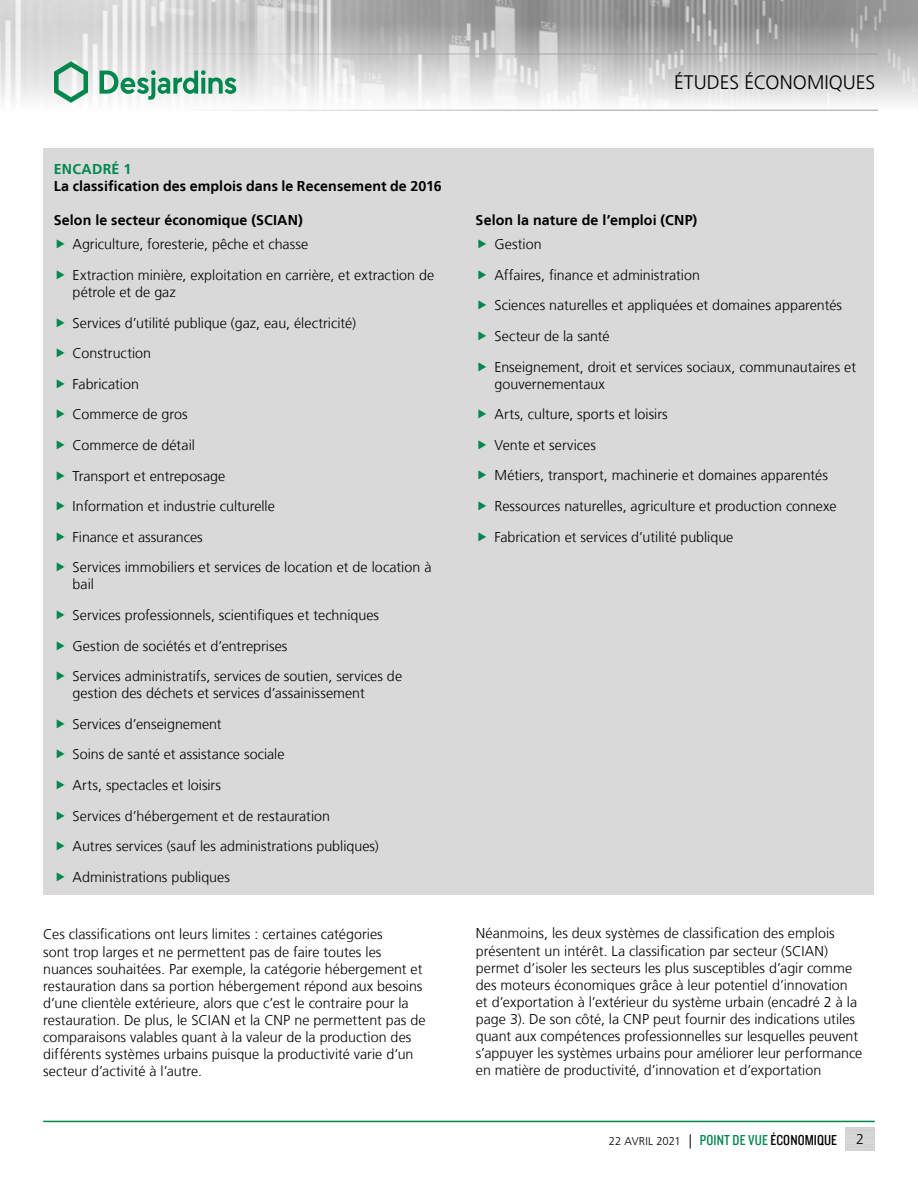
<style>
.page{position:relative;width:918px;height:1188px;background:#fff}
.page>*{position:absolute;margin:0;border:0;box-sizing:border-box;transform-origin:0 0}
.t1{font:300 19.5px "Frutiger LT";color:#000}
.t2{font:300 14.25px/30.6px "Frutiger LT";color:#000}
.t3{font:700 14.25px "Frutiger LT";letter-spacing:.01em;color:#000}
.t4{font:700 14.25px "Frutiger LT";letter-spacing:.015em;color:#00874e}
.t5{font:300 11.25px "Frutiger LT";color:#000}
.s1{font-size:14.25px}
.s2{font-family:"Knockout 29 Junior Ltweight";font-weight:400;font-size:15px;color:#00874e}
.s3{font-family:"Knockout 29 Junior Ltweight";font-weight:400;font-size:15px}
</style>
<div class="page">
<img style="left:0;top:0;width:918px;height:164px">
<hr style="left:0;top:54px;width:878px;height:1px;background:#9d9d9c">
<hr style="left:0;top:110px;width:878px;height:1px;background:#9d9d9c">
<svg style="left:54px;top:61px;width:34px;height:42px"></svg>
<svg style="left:100px;top:70px;width:136px;height:30px"></svg>
<hr style="left:43px;top:1121px;width:832px;height:1px;background:#00874e">
<div style="left:44px;top:148px;width:830px;height:747px;background:#d9d9d9"></div>
<p class="t4" style="left:54px;top:161px;width:79px">ENCADRÉ 1</p>
<p class="t3" style="left:54px;top:178px;width:390px">La classification des emplois dans le Recensement de 2016</p>
<p class="t3" style="left:54px;top:212px;width:251px">Selon le secteur économique (SCIAN)</p>
<p class="t2" style="left:73px;top:229px;width:363px">Agriculture, foresterie, pêche et chasse<br>Extraction minière, exploitation en carrière, et extraction de</p>
<p class="t2" style="left:73px;top:277px;width:360px">pétrole et de gaz<br>Services d’utilité publique (gaz, eau, électricité)<br>Construction<br>Fabrication<br>Commerce de gros<br>Commerce de détail<br>Transport et entreposage<br>Information et industrie culturelle<br>Finance et assurances<br>Services immobiliers et services de location et de location à</p>
<p class="t2" style="left:73px;top:569px;width:331px">bail<br>Services professionnels, scientifiques et techniques Gestion de sociétés et d’entreprises<br>Services administratifs, services de soutien, services de</p>
<p class="t2" style="left:73px;top:678px;width:308px">gestion des déchets et services d’assainissement Services d’enseignement<br>Soins de santé et assistance sociale<br>Arts, spectacles et loisirs<br>Services d’hébergement et de restauration<br>Autres services (sauf les administrations publiques)<br>Administrations publiques</p>
<h1 class="t1" style="left:674px;top:72px;width:203px">ÉTUDES ÉCONOMIQUES</h1>
<p class="t3" style="left:476px;top:212px;width:223px">Selon la nature de l’emploi (CNP)</p>
<p class="t2" style="left:495px;top:229px;width:363px">Gestion<br>Affaires, finance et administration<br>Sciences naturelles et appliquées et domaines apparentés Secteur de la santé<br>Enseignement, droit et services sociaux, communautaires et</p>
<p class="t2" style="left:495px;top:369px;width:344px">gouvernementaux<br>Arts, culture, sports et loisirs<br>Vente et services<br>Métiers, transport, machinerie et domaines apparentés Ressources naturelles, agriculture et production connexe Fabrication et services d’utilité publique</p>
<p class="t2" style="left:43px;top:926px;width:384px;line-height:17.1px">Ces classifications ont leurs limites : certaines catégories<br>sont trop larges et ne permettent pas de faire toutes les nuances souhaitées. Par exemple, la catégorie hébergement et restauration dans sa portion hébergement répond aux besoins d’une clientèle extérieure, alors que c’est le contraire pour la restauration. De plus, le SCIAN et la CNP ne permettent pas de comparaisons valables quant à la valeur de la production des différents systèmes urbains puisque la productivité varie d’un secteur d’activité à l’autre.</p>
<p class="t2" style="left:476px;top:925px;width:388px;line-height:17.1px">Néanmoins, les deux systèmes de classification des emplois présentent un intérêt. La classification par secteur (SCIAN) permet d’isoler les secteurs les plus susceptibles d’agir comme des moteurs économiques grâce à leur potentiel d’innovation et d’exportation à l’extérieur du système urbain (encadré 2 à la page 3). De son côté, la CNP peut fournir des indications utiles quant aux compétences professionnelles sur lesquelles peuvent s’appuyer les systèmes urbains pour améliorer leur performance en matière de productivité, d’innovation et d’exportation</p>
<p class="t5" style="left:609px;top:1135px;width:230px">22 AVRIL 2021 <span class="s1">|</span> <span class="s2">POINT DE VUE</span> <span class="s3">ÉCONOMIQUE</span></p>
<p class="t2" style="left:856px;top:1124px;width:9px">2</p>
</div>
